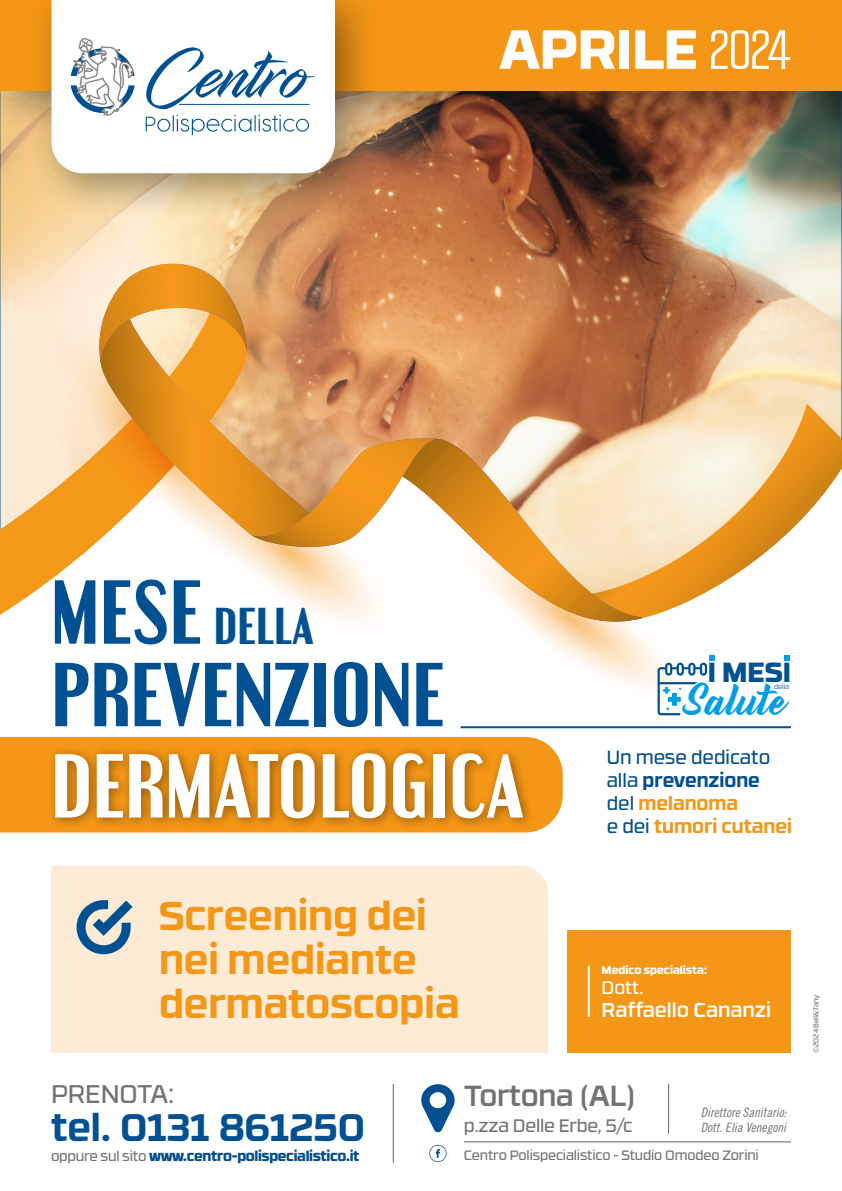
<style>
.page{position:relative;width:842px;height:1191px;background:#fff}
.page>*{position:absolute;margin:0;border:0;box-sizing:border-box;transform-origin:0 0}
.t1{font:700 77px "Engebrechtre Rg";color:#fff}
.t2{font:700 77px "Engebrechtre Rg";color:#005092}
.t3{font:800 55px "RB No 3.1";letter-spacing:-.01em;color:#fff}
.t4{font:700 44px "Engebrechtre Rg";color:#005092}
.t5{font:700 40px/44px "RB No 3.1";color:#f49716}
.t6{font:700 38.3px "RB No 3.1";color:#005092}
.t7{font:37.8px "Bernadette";color:#009fe3}
.t8{font:500 29px "RB No 3.1";letter-spacing:-.01em;color:#747273}
.t9{font:800 27.6px "RB No 3.1";color:#005190}
.t10{font:25.5px "RB No 3.1";letter-spacing:-.01em;color:#747273}
.t11{font:500 20px "RB No 3.1";color:#fff}
.t12{font:19px/22.8px "RB No 3.1";color:#004e8e}
.t13{font:18px "RB No 3.1";letter-spacing:-.01em;color:#747273}
.t14{font:18px "RB No 3.1";color:#fff}
.t15{font:800 14px "RB No 3.1";letter-spacing:-.02em;color:#004e8e}
.t16{font:13.5px "RB No 3.1";letter-spacing:-.01em;color:#747273}
.t17{font:13px/15px "Trade Gothic LT Std Cn 18 Obl";color:#747273}
.t18{font:800 11px "RB No 3.1";color:#fff}
.t19{font:7px "RB No 3.1";letter-spacing:-.01em;color:#747273}
.t20{font:300 6.8px "RB No 3.1";color:#005190}
.s1{font-family:"RB No 2.1 a";font-weight:400}
.s2{font-size:77px}
.s3{font-weight:700}
.s4{font-weight:700;color:#f49716}
.s5{font-weight:400;color:#747273}
</style>
<div class="page">
<img style="left:427px;top:135px;width:415px;height:304px">
<svg style="left:271px;top:556px;width:76px;height:68px"></svg>
<svg style="left:540px;top:636px;width:175px;height:80px"></svg>
<svg style="left:0;top:540px;width:42px;height:75px;fill:#f4981a"></svg>
<svg style="left:30px;top:540px;width:265px;height:46px"></svg>
<svg style="left:540px;top:404px;width:302px;height:214px"></svg>
<svg style="left:347px;top:439px;width:296px;height:197px"></svg>
<svg style="left:251px;top:438px;width:184px;height:118px"></svg>
<img style="left:0;top:135px;width:427px;height:405px">
<div style="left:0;top:0;width:842px;height:135px;background:#000;opacity:.4"></div>
<div style="left:0;top:0;width:842px;height:91px;background:#f49716"></div>
<div style="left:26px;top:0;width:357px;height:221px;background:#000;opacity:.4"></div>
<div style="left:51px;top:0;width:284px;height:173px;background:#fff"></div>
<svg style="left:657px;top:655px;width:57px;height:60px"></svg>
<svg style="left:784px;top:655px;width:5px;height:5px"></svg>
<div style="left:0;top:737px;width:563px;height:95px;background:#f49716"></div>
<div style="left:47px;top:745px;width:488px;height:86px;background:#000;opacity:.4"></div>
<hr style="left:461px;top:726px;width:330px;height:2px;background:#005092">
<div style="left:567px;top:930px;width:224px;height:122px;background:#f49716"></div>
<hr style="left:588px;top:965px;width:2px;height:51px;background:#fff">
<div style="left:51px;top:865px;width:497px;height:187px;background:#feebd6"></div>
<svg style="left:77px;top:900px;width:56px;height:54px;background:#83a0b5"></svg>
<svg style="left:421px;top:1084px;width:34px;height:48px"></svg>
<hr style="left:393px;top:1084px;width:1px;height:78px;background:#706f6f">
<hr style="left:464px;top:1141px;width:327px;height:1px;background:#706f6f">
<svg style="left:429px;top:1144px;width:17px;height:18px"></svg>
<hr style="left:668px;top:1084px;width:1px;height:49px;background:#706f6f">
<svg style="left:146px;top:115px;width:163px;height:20px"></svg>
<svg style="left:146px;top:47px;width:169px;height:62px"></svg>
<hr style="left:179px;top:104px;width:131px;height:1px;background:#005091">
<svg style="left:71px;top:38px;width:64px;height:84px"></svg>
<h2 class="t3" style="left:499px;top:4px;width:293px">APRILE <span class="s1">2024</span></h2>
<h3 class="t4" style="left:51px;top:599px;width:264px"><span class="s2">MESE</span> DELLA</h3>
<h1 class="t2" style="left:51px;top:648px;width:395px">PREVENZIONE</h1>
<h1 class="t1" style="left:51px;top:739px;width:474px">DERMATOLOGICA</h1>
<h3 class="t9" style="left:708px;top:649px;width:85px">I MESI</h3>
<p class="t20" style="left:774px;top:681px;width:17px">della</p>
<h3 class="t7" style="left:688px;top:671px;width:102px">Salute</h3>
<p class="t12" style="left:607px;top:744px;width:187px">Un mese dedicato alla <span class="s3">prevenzione </span>del <span class="s4">melanoma<br></span>e dei <span class="s4">tumori cutanei</span></p>
<h3 class="t5" style="left:159px;top:891px;width:302px">Screening dei nei mediante dermatoscopia</h3>
<p class="t18" style="left:602px;top:961px;width:107px">Medico specialista:</p>
<p class="t14" style="left:602px;top:974px;width:43px">Dott.</p>
<p class="t11" style="left:602px;top:994px;width:171px">Raffaello Cananzi</p>
<h3 class="t8" style="left:464px;top:1073px;width:173px">Tortona (AL)</h3>
<p class="t13" style="left:464px;top:1112px;width:170px">p.zza Delle Erbe, 5/c</p>
<h3 class="t10" style="left:51px;top:1074px;width:124px">PRENOTA:</h3>
<h3 class="t6" style="left:51px;top:1097px;width:316px">tel. 0131 861250</h3>
<p class="t15" style="left:51px;top:1144px;width:310px"><span class="s5">oppure sul sito</span> www.centro-polispecialistico.it</p>
<p class="t16" style="left:464px;top:1145px;width:296px">Centro Polispecialistico - Studio Omodeo Zorini</p>
<p class="t17" style="left:701px;top:1104px;width:87px">Direttore Sanitario:<br>Dott. Elia Venegoni</p>
<p class="t19" style="left:811px;top:1052px;width:59px;rotate:-90deg">©2024 Bell&amp;Tany</p>
</div>
